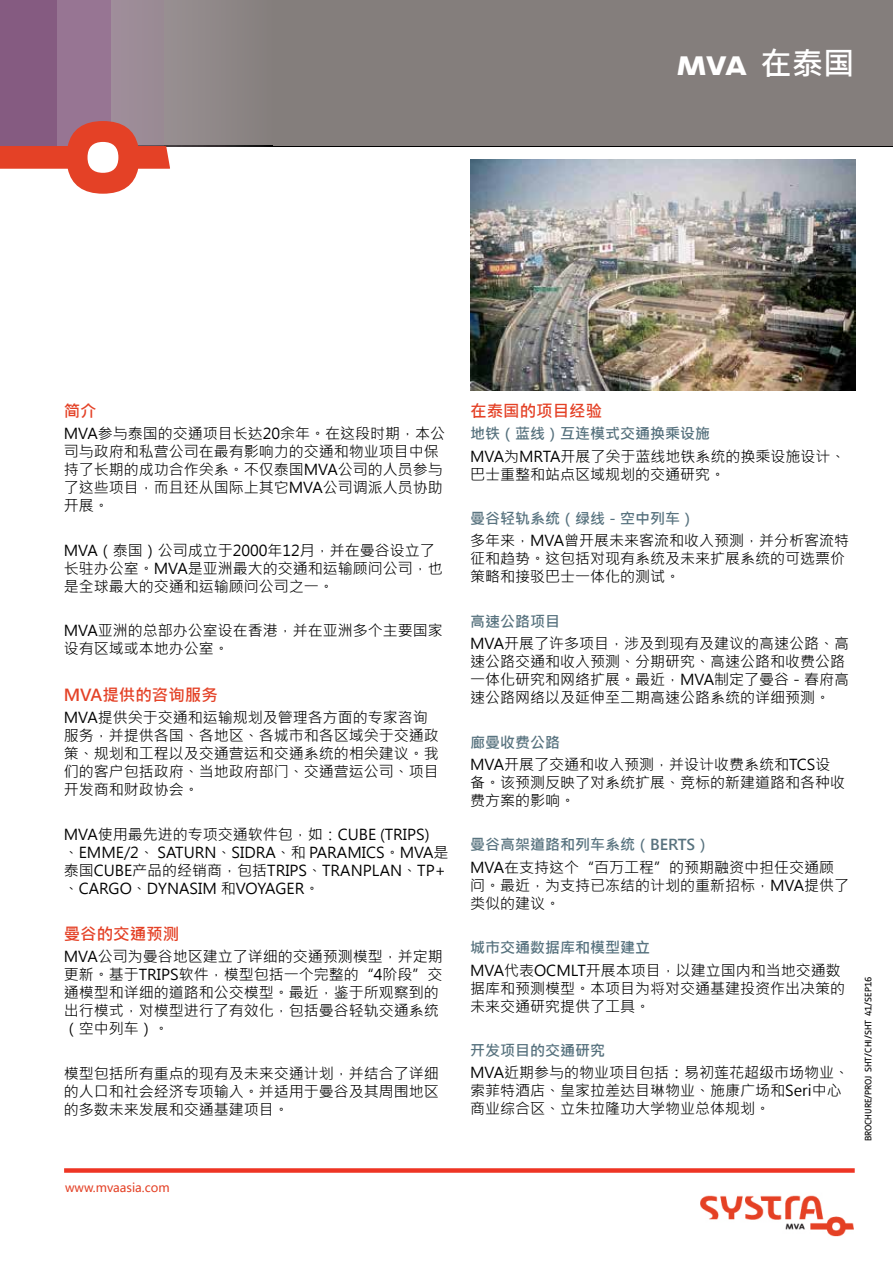
<style>
.page{position:relative;width:893px;height:1263px;background:#fff}
.page>*{position:absolute;margin:0;border:0;box-sizing:border-box;transform-origin:0 0}
.t1{font:34.5px "Speech Bold Caps Tf";color:#fff}
.t2{font:700 16.5px "Microsoft Jheng Hei";color:#e44126}
.t3{font:15px/18px "Microsoft Jheng Hei";color:#000}
.t4{font:700 15px "Microsoft Jheng Hei";color:#57727e}
.t5{font:12px "Microsoft Ya Hei";color:#e44126}
.t6{font:9px "Speech Book Tf";color:#000}
.s1{font-family:"Microsoft Jheng Hei";font-weight:700;font-size:31.5px}
</style>
<div class="page">
<div style="left:0;top:0;width:893px;height:146px;background:#847e7c"></div>
<hr style="left:0;top:146px;width:893px;height:1px;background:#000">
<div style="left:110px;top:1px;width:54px;height:145px;background:#9c8c97"></div>
<div style="left:164px;top:1px;width:54px;height:145px;background:#948c8d"></div>
<img style="left:164px;top:146px;width:54px;height:1px">
<div style="left:218px;top:1px;width:54px;height:145px;background:#8a8382"></div>
<img style="left:218px;top:146px;width:54px;height:1px">
<div style="left:56px;top:0;width:54px;height:146px;background:#977593"></div>
<div style="left:0;top:0;width:56px;height:146px;background:#855b81"></div>
<svg style="left:0;top:121px;width:170px;height:73px"></svg>
<div style="left:64px;top:1168px;width:791px;height:5px;background:#ee3524"></div>
<img style="left:471px;top:159px;width:385px;height:231px">
<img style="left:700px;top:1195px;width:153px;height:42px">
<h1 class="t1" style="left:676px;top:43px;width:180px">mva <span class="s1">在泰国</span></h1>
<p class="t2" style="left:64px;top:401px;width:34px">简介</p>
<p class="t3" style="left:64px;top:425px;width:383px">MVA参与泰国的交通项目长达20余年。在这段时期，本公司与政府和私营公司在最有影响力的交通和物业项目中保持了长期的成功合作关系。不仅泰国MVA公司的人员参与了这些项目，而且还从国际上其它MVA公司调派人员协助开展。</p>
<p class="t3" style="left:64px;top:541px;width:380px">MVA（泰国）公司成立于2000年12月，并在曼谷设立了长驻办公室。MVA是亚洲最大的交通和运输顾问公司，也是全球最大的交通和运输顾问公司之一。</p>
<p class="t3" style="left:64px;top:622px;width:380px">MVA亚洲的总部办公室设在香港，并在亚洲多个主要国家设有区域或本地办公室。</p>
<p class="t2" style="left:64px;top:684px;width:156px">MVA提供的咨询服务</p>
<p class="t3" style="left:64px;top:708px;width:376px">MVA提供关于交通和运输规划及管理各方面的专家咨询服务，并提供各国、各地区、各城市和各区域关于交通政策、规划和工程以及交通营运和交通系统的相关建议。我们的客户包括政府、当地政府部门、交通营运公司、项目开发商和财政协会。</p>
<p class="t3" style="left:64px;top:825px;width:386px">MVA使用最先进的专项交通软件包，如：CUBE (TRIPS)、EMME/2、 SATURN、SIDRA、和 PARAMICS。MVA是泰国CUBE产品的经销商，包括TRIPS、TRANPLAN、TP+、CARGO、DYNASIM 和VOYAGER。</p>
<p class="t2" style="left:64px;top:923px;width:117px">曼谷的交通预测</p>
<p class="t3" style="left:64px;top:948px;width:380px">MVA公司为曼谷地区建立了详细的交通预测模型，并定期更新。基于TRIPS软件，模型包括一个完整的“4阶段”交通模型和详细的道路和公交模型。最近，鉴于所观察到的出行模式，对模型进行了有效化，包括曼谷轻轨交通系统（空中列车）。</p>
<p class="t3" style="left:64px;top:1064px;width:376px;text-align:justify">模型包括所有重点的现有及未来交通计划，并结合了详细的人口和社会经济专项输入。并适用于曼谷及其周围地区的多数未来发展和交通基建项目。</p>
<p class="t5" style="left:65px;top:1180px;width:106px">www.mvaasia.com</p>
<p class="t2" style="left:470px;top:401px;width:133px">在泰国的项目经验</p>
<p class="t4" style="left:470px;top:424px;width:241px">地铁（蓝线）互连模式交通换乘设施</p>
<p class="t3" style="left:470px;top:447px;width:377px">MVA为MRTA开展了关于蓝线地铁系统的换乘设施设计、巴士重整和站点区域规划的交通研究。</p>
<p class="t4" style="left:470px;top:509px;width:226px">曼谷轻轨系统（绿线－空中列车）</p>
<p class="t3" style="left:470px;top:532px;width:380px">多年来，MVA曾开展未来客流和收入预测，并分析客流特征和趋势。这包括对现有系统及未来扩展系统的可选票价策略和接驳巴士一体化的测试。</p>
<p class="t4" style="left:470px;top:612px;width:91px">高速公路项目</p>
<p class="t3" style="left:470px;top:635px;width:380px">MVA开展了许多项目，涉及到现有及建议的高速公路、高速公路交通和收入预测、分期研究、高速公路和收费公路一体化研究和网络扩展。最近，MVA制定了曼谷－春府高速公路网络以及延伸至二期高速公路系统的详细预测。</p>
<p class="t4" style="left:470px;top:733px;width:91px">廊曼收费公路</p>
<p class="t3" style="left:470px;top:755px;width:376px">MVA开展了交通和收入预测，并设计收费系统和TCS设备。该预测反映了对系统扩展、竞标的新建道路和各种收费方案的影响。</p>
<p class="t4" style="left:470px;top:835px;width:242px">曼谷高架道路和列车系统（BERTS）</p>
<p class="t3" style="left:470px;top:858px;width:380px">MVA在支持这个“百万工程”的预期融资中担任交通顾问。最近，为支持已冻结的计划的重新招标，MVA提供了类似的建议。</p>
<p class="t4" style="left:470px;top:938px;width:181px">城市交通数据库和模型建立</p>
<p class="t3" style="left:470px;top:961px;width:377px">MVA代表OCMLT开展本项目，以建立国内和当地交通数据库和预测模型。本项目为将对交通基建投资作出决策的未来交通研究提供了工具。</p>
<p class="t4" style="left:470px;top:1041px;width:136px">开发项目的交通研究</p>
<p class="t3" style="left:470px;top:1064px;width:380px">MVA近期参与的物业项目包括：易初莲花超级市场物业、索菲特酒店、皇家拉差达目琳物业、施康广场和Seri中心商业综合区、立朱拉隆功大学物业总体规划。</p>
<p class="t6" style="left:863px;top:1141px;width:166px;rotate:-90deg">BROCHURE/PROJ SHT/CHI/SHT 41/SEP16</p>
</div>
